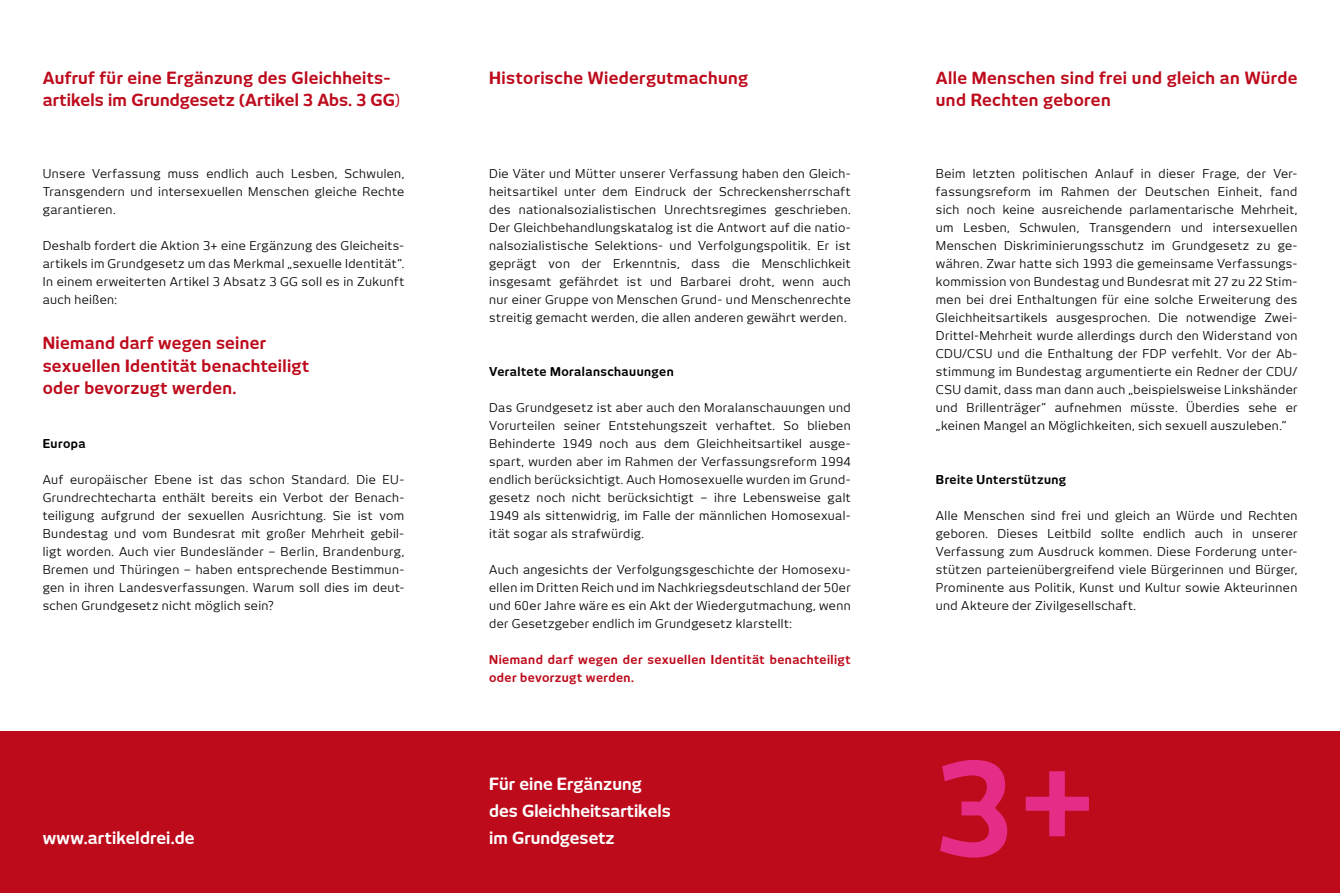
<style>
.page{position:relative;width:1340px;height:893px;background:#fff}
.page>*{position:absolute;margin:0;border:0;box-sizing:border-box;transform-origin:0 0}
.t1{font:700 128.7px "New June";color:#e52c87}
.t2{font:700 16.5px/22.5px "New June";letter-spacing:.02em;color:#bd0b1c}
.t3{font:700 16.5px/27px "New June";color:#fff}
.t4{font:12px/18px "New June";letter-spacing:.03em;color:#000;text-align:justify}
.t5{font:700 12px/18px "New June";letter-spacing:.035em;color:#bd0b1c}
.t6{font:700 12px "New June";letter-spacing:.035em;color:#000}
.s1{font-weight:400}
</style>
<div class="page">
<div style="left:0;top:731px;width:1339px;height:162px;background:#bd0b1c"></div>
<h2 class="t2" style="left:43px;top:66px;width:358px">Aufruf für eine Ergänzung des Gleichheits&shy;artikels im Grundgesetz (Artikel 3 Abs. 3 GG<span class="s1">)</span></h2>
<p class="t4" style="left:43px;top:164px;width:363px">Unsere Verfassung muss endlich auch Lesben, Schwulen, Transgendern und intersexuellen Menschen gleiche Rechte garantieren.</p>
<p class="t4" style="left:43px;top:236px;width:363px">Deshalb fordert die Aktion 3+ eine Ergänzung des Gleicheits&shy;artikels im Grundgesetz um das Merkmal „sexuelle Identität“.<br>In einem erweiterten Artikel 3 Absatz 3 GG soll es in Zukunft auch heißen:</p>
<h2 class="t2" style="left:43px;top:332px;width:268px">Niemand darf wegen seiner sexuellen Identität benachteiligt oder bevorzugt werden.</h2>
<p class="t6" style="left:43px;top:437px;width:44px">Europa</p>
<p class="t4" style="left:43px;top:470px;width:363px">Auf europäischer Ebene ist das schon Standard. Die EU-Grundrechtecharta enthält bereits ein Verbot der Benach&shy;teiligung aufgrund der sexuellen Ausrichtung. Sie ist vom Bundestag und vom Bundesrat mit großer Mehrheit gebil&shy;ligt worden. Auch vier Bundesländer – Berlin, Brandenburg, Bremen und Thüringen – haben entsprechende Bestimmun&shy;gen in ihren Landesverfassungen. Warum soll dies im deut&shy;schen Grundgesetz nicht möglich sein?</p>
<h2 class="t3" style="left:43px;top:824px;width:153px">www.artikeldrei.de</h2>
<h2 class="t2" style="left:489px;top:66px;width:260px">Historische Wiedergutmachung</h2>
<p class="t4" style="left:489px;top:164px;width:363px">Die Väter und Mütter unserer Verfassung haben den Gleich&shy;heitsartikel unter dem Eindruck der Schreckensherrschaft des nationalsozialistischen Unrechtsregimes geschrieben.<br>Der Gleichbehandlungskatalog ist die Antwort auf die natio&shy;nalsozialistische Selektions- und Verfolgungspolitik. Er ist geprägt von der Erkenntnis, dass die Menschlichkeit insgesamt gefährdet ist und Barbarei droht, wenn auch nur einer Gruppe von Menschen Grund- und Menschenrechte streitig gemacht werden, die allen anderen gewährt werden.</p>
<p class="t6" style="left:489px;top:365px;width:186px">Veraltete Moralanschauungen</p>
<p class="t4" style="left:489px;top:398px;width:363px">Das Grundgesetz ist aber auch den Moralanschauungen und Vorurteilen seiner Entstehungszeit verhaftet. So blieben Behinderte 1949 noch aus dem Gleichheitsartikel ausge&shy;spart, wurden aber im Rahmen der Verfassungsreform 1994 endlich berücksichtigt. Auch Homosexuelle wurden im Grund&shy;gesetz noch nicht berücksichtigt – ihre Lebensweise galt 1949 als sittenwidrig, im Falle der männlichen Homosexual&shy;ität sogar als strafwürdig.</p>
<p class="t4" style="left:489px;top:560px;width:363px">Auch angesichts der Verfolgungsgeschichte der Homosexu&shy;ellen im Dritten Reich und im Nachkriegsdeutschland der 50er und 60er Jahre wäre es ein Akt der Wiedergutmachung, wenn der Gesetzgeber endlich im Grundgesetz klarstellt:</p>
<p class="t5" style="left:489px;top:650px;width:363px">Niemand darf wegen der sexuellen Identität benachteiligt oder bevorzugt werden.</p>
<h2 class="t3" style="left:489px;top:770px;width:183px">Für eine Ergänzung des Gleichheitsartikels im Grundgesetz</h2>
<h2 class="t2" style="left:935px;top:66px;width:363px">Alle Menschen sind frei und gleich an Würde und Rechten geboren</h2>
<p class="t4" style="left:935px;top:164px;width:363px">Beim letzten politischen Anlauf in dieser Frage, der Ver&shy;fassungsreform im Rahmen der Deutschen Einheit, fand sich noch keine ausreichende parlamentarische Mehrheit, um Lesben, Schwulen, Transgendern und intersexuellen Menschen Diskriminierungsschutz im Grundgesetz zu ge&shy;währen. Zwar hatte sich 1993 die gemeinsame Verfassungs&shy;kommission von Bundestag und Bundesrat mit 27 zu 22 Stim&shy;men bei drei Enthaltungen für eine solche Erweiterung des Gleichheitsartikels ausgesprochen. Die notwendige Zwei-Drittel-Mehrheit wurde allerdings durch den Widerstand von CDU/CSU und die Enthaltung der FDP verfehlt. Vor der Ab&shy;stimmung im Bundestag argumentierte ein Redner der CDU/ CSU damit, dass man dann auch „beispielsweise Linkshänder und Brillenträger“ aufnehmen müsste. Überdies sehe er „keinen Mangel an Möglichkeiten, sich sexuell auszuleben.“</p>
<p class="t6" style="left:935px;top:473px;width:132px">Breite Unterstützung</p>
<p class="t4" style="left:935px;top:506px;width:363px">Alle Menschen sind frei und gleich an Würde und Rechten geboren. Dieses Leitbild sollte endlich auch in unserer Verfassung zum Ausdruck kommen. Diese Forderung unter&shy;stützen parteienübergreifend viele Bürgerinnen und Bürger, Prominente aus Politik, Kunst und Kultur sowie Akteurinnen und Akteure der Zivilgesellschaft.</p>
<h1 class="t1" style="left:935px;top:726px;width:161px">3 +</h1>
</div>
